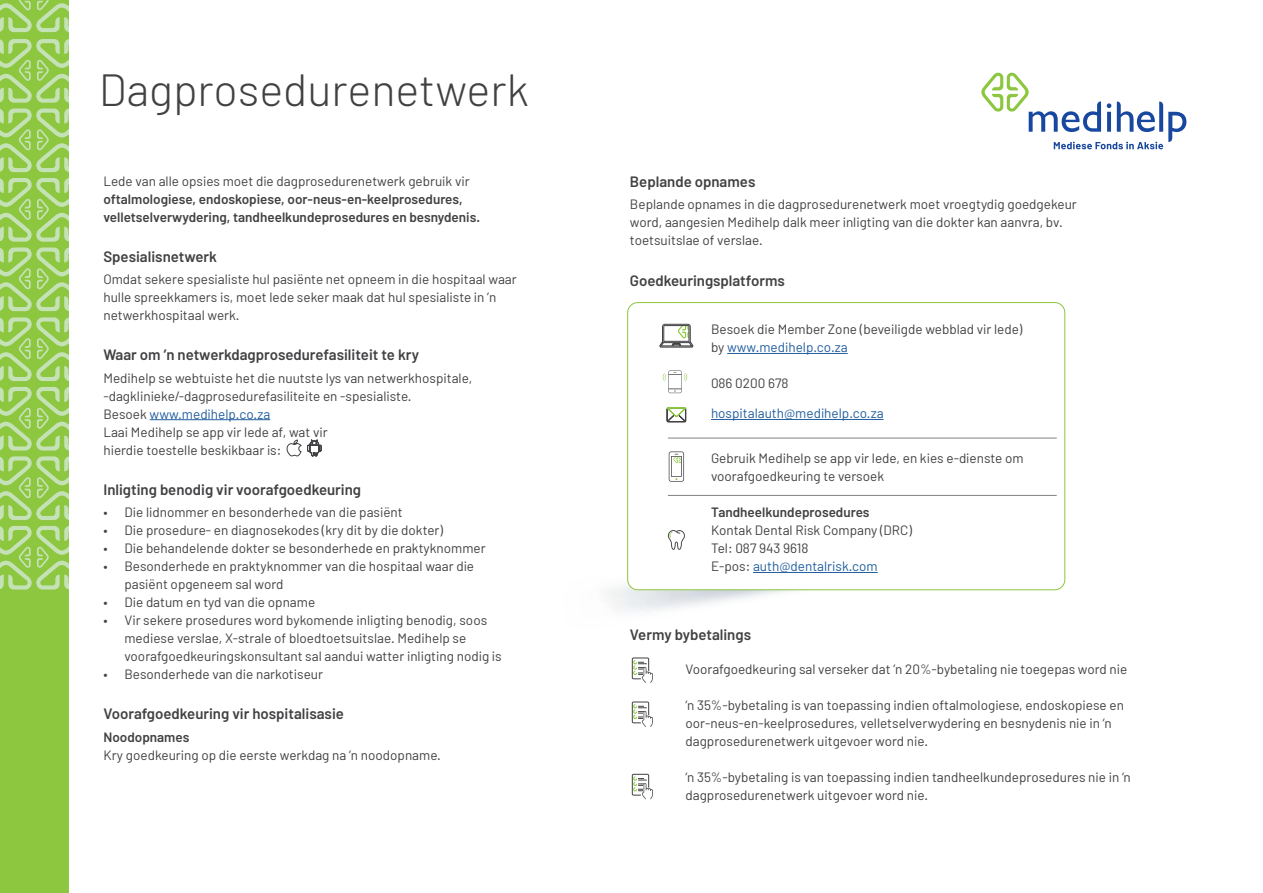
<style>
.page{position:relative;width:1263px;height:893px;background:#fff}
.page>*{position:absolute;margin:0;border:0;box-sizing:border-box;transform-origin:0 0}
.t1{font:300 45px "Barlow";color:#414042}
.t2{font:600 15px "Barlow";color:#414042}
.t3{font:13.5px/18px "Barlow";color:#414042}
.t4{font:600 13.5px/18px "Barlow";color:#414042}
.t5{font:13.5px "Barlow";color:#215e9e}
.s1{color:#215e9e}
</style>
<div class="page">
<div style="left:0;top:0;width:69px;height:893px;background:#8dc63f"></div>
<svg style="left:0;top:39px;width:69px;height:64px"></svg>
<svg style="left:0;top:109px;width:69px;height:63px"></svg>
<svg style="left:0;top:178px;width:69px;height:133px"></svg>
<svg style="left:0;top:317px;width:69px;height:64px"></svg>
<svg style="left:0;top:387px;width:69px;height:133px"></svg>
<svg style="left:0;top:526px;width:69px;height:64px"></svg>
<svg style="left:0;top:0;width:69px;height:32px"></svg>
<hr style="left:150px;top:419px;width:120px;height:1px;background:#215e9e">
<svg style="left:286px;top:439px;width:35px;height:17px"></svg>
<img style="left:609px;top:523px;width:457px;height:89px">
<div style="left:628px;top:303px;width:437px;height:287px;background:#fff;border-radius:10px"></div>
<div style="left:627px;top:302px;width:438px;height:288px;border:1px solid #8dc63f;border-radius:10px"></div>
<hr style="left:727px;top:353px;width:121px;height:1px;background:#215e9e">
<hr style="left:711px;top:419px;width:172px;height:1px;background:#215e9e">
<hr style="left:753px;top:572px;width:125px;height:1px;background:#215e9e">
<svg style="left:669px;top:451px;width:15px;height:31px"></svg>
<svg style="left:668px;top:530px;width:17px;height:20px"></svg>
<svg style="left:667px;top:407px;width:19px;height:15px"></svg>
<svg style="left:659px;top:324px;width:34px;height:24px"></svg>
<svg style="left:663px;top:370px;width:24px;height:23px"></svg>
<hr style="left:668px;top:438px;width:389px;height:1px;background:#808285">
<hr style="left:668px;top:495px;width:389px;height:1px;background:#808285">
<svg style="left:981px;top:73px;width:205px;height:76px"></svg>
<svg style="left:631px;top:657px;width:22px;height:26px"></svg>
<svg style="left:631px;top:701px;width:22px;height:26px"></svg>
<svg style="left:631px;top:773px;width:22px;height:26px"></svg>
<h1 class="t1" style="left:99px;top:62px;width:431px">Dagprosedurenetwerk</h1>
<p class="t3" style="left:103px;top:171px;width:368px">Lede van alle opsies moet die dagprosedurenetwerk gebruik vir</p>
<p class="t4" style="left:103px;top:190px;width:378px">oftalmologiese, endoskopiese, oor-neus-en-keelprosedures, velletselverwydering, tandheelkundeprosedures en besnydenis.</p>
<p class="t2" style="left:103px;top:247px;width:115px">Spesialisnetwerk</p>
<p class="t3" style="left:103px;top:270px;width:415px">Omdat sekere spesialiste hul pasiënte net opneem in die hospitaal waar hulle spreekkamers is, moet lede seker maak dat hul spesialiste in ’n netwerkhospitaal werk.</p>
<p class="t2" style="left:103px;top:346px;width:317px">Waar om ’n netwerkdagprosedurefasiliteit te kry</p>
<p class="t3" style="left:103px;top:368px;width:370px">Medihelp se webtuiste het die nuutste lys van netwerkhospitale, -dagklinieke/-dagprosedurefasiliteite en -spesialiste.<br>Besoek <span class="s1">www.medihelp.co.za<br></span>Laai Medihelp se app vir lede af, wat vir<br>hierdie toestelle beskikbaar is:</p>
<p class="t2" style="left:103px;top:480px;width:259px">Inligting benodig vir voorafgoedkeuring</p>
<p class="t3" style="left:103px;top:503px;width:301px">• Die lidnommer en besonderhede van die pasiënt</p>
<p class="t3" style="left:103px;top:521px;width:341px">• Die prosedure- en diagnosekodes (kry dit by die dokter)</p>
<p class="t3" style="left:103px;top:539px;width:384px">• Die behandelende dokter se besonderhede en praktyknommer</p>
<p class="t3" style="left:124px;top:557px;width:351px;text-indent:-21px">• Besonderhede en praktyknommer van die hospitaal waar die pasiënt opgeneem sal word</p>
<p class="t3" style="left:103px;top:593px;width:213px">• Die datum en tyd van die opname</p>
<p class="t3" style="left:124px;top:611px;width:379px;text-indent:-21px">• Vir sekere prosedures word bykomende inligting benodig, soos mediese verslae, X-strale of bloedtoetsuitslae. Medihelp se voorafgoedkeuringskonsultant sal aandui watter inligting nodig is</p>
<p class="t3" style="left:103px;top:665px;width:221px">• Besonderhede van die narkotiseur</p>
<p class="t2" style="left:103px;top:705px;width:242px">Voorafgoedkeuring vir hospitalisasie</p>
<p class="t4" style="left:103px;top:728px;width:88px">Noodopnames</p>
<p class="t3" style="left:103px;top:745px;width:339px">Kry goedkeuring op die eerste werkdag na ’n noodopname.</p>
<p class="t2" style="left:630px;top:172px;width:127px">Beplande opnames</p>
<p class="t3" style="left:630px;top:195px;width:448px">Beplande opnames in die dagprosedurenetwerk moet vroegtydig goedgekeur word, aangesien Medihelp dalk meer inligting van die dokter kan aanvra, bv. toetsuitslae of verslae.</p>
<p class="t2" style="left:630px;top:271px;width:156px">Goedkeuringsplatforms</p>
<p class="t3" style="left:711px;top:320px;width:313px">Besoek die Member Zone (beveiligde webblad vir lede) by <span class="s1">www.medihelp.co.za</span></p>
<p class="t3" style="left:711px;top:374px;width:79px">086 0200 678</p>
<p class="t5" style="left:711px;top:405px;width:174px">hospitalauth@medihelp.co.za</p>
<p class="t3" style="left:711px;top:449px;width:314px">Gebruik Medihelp se app vir lede, en kies e-dienste om voorafgoedkeuring te versoek</p>
<p class="t4" style="left:711px;top:503px;width:160px">Tandheelkundeprosedures</p>
<p class="t3" style="left:711px;top:521px;width:202px">Kontak Dental Risk Company (DRC)<br>Tel: 087 943 9618<br>E-pos: <span class="s1">auth@dentalrisk.com</span></p>
<p class="t2" style="left:630px;top:625px;width:123px">Vermy bybetalings</p>
<p class="t3" style="left:685px;top:660px;width:443px">Voorafgoedkeuring sal verseker dat ’n 20%-bybetaling nie toegepas word nie</p>
<p class="t3" style="left:685px;top:696px;width:440px">‘n 35%-bybetaling is van toepassing indien oftalmologiese, endoskopiese en oor-neus-en-keelprosedures, velletselverwydering en besnydenis nie in ‘n dagprosedurenetwerk uitgevoer word nie.</p>
<p class="t3" style="left:685px;top:768px;width:447px">‘n 35%-bybetaling is van toepassing indien tandheelkundeprosedures nie in ‘n dagprosedurenetwerk uitgevoer word nie.</p>
</div>
